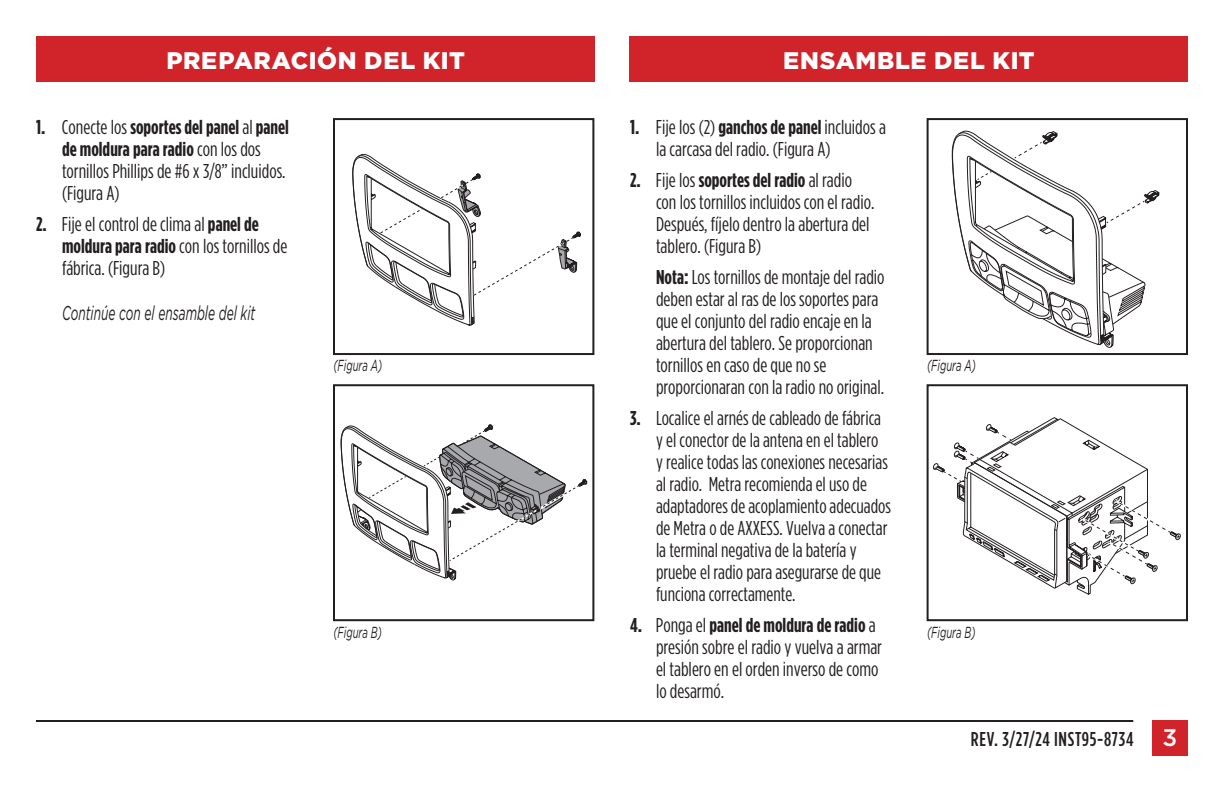
<style>
.page{position:relative;width:1224px;height:792px;background:#fff}
.page>*{position:absolute;margin:0;border:0;box-sizing:border-box;transform-origin:0 0}
.t1{font:900 24px "Gotham";letter-spacing:.03em;color:#fff}
.body_copy{font:20px/22px "Gotham Condensed";color:#231f20}
.body_copy-2{font:italic 20px "Gotham";color:#231f20;scale:.6 1}
.t2{font:500 20px "Gotham Condensed";letter-spacing:.035em;color:#231f20}
.Figure_X{font:italic 16px "Gotham";color:#231f20;scale:.6 1}
.s1{font-weight:700}
.s2{font-family:"Gotham";font-size:24px;color:#fff}
</style>
<div class="page">
<div style="left:36px;top:36px;width:559px;height:45px;background:#d1232a"></div>
<div style="left:629px;top:36px;width:559px;height:45px;background:#d1232a"></div>
<hr style="left:36px;top:720px;width:1097px;height:2px;background:#231f20">
<div style="left:1152px;top:720px;width:36px;height:36px;background:#d1232a"></div>
<svg style="left:341px;top:425px;width:246px;height:156px"></svg>
<div style="left:333px;top:384px;width:261px;height:237px;border:2px solid #231f20"></div>
<svg style="left:352px;top:154px;width:229px;height:172px"></svg>
<div style="left:333px;top:118px;width:261px;height:237px;border:2px solid #231f20"></div>
<svg style="left:933px;top:417px;width:248px;height:178px"></svg>
<div style="left:927px;top:384px;width:261px;height:237px;border:2px solid #231f20"></div>
<svg style="left:952px;top:131px;width:207px;height:217px"></svg>
<div style="left:927px;top:118px;width:261px;height:237px;border:2px solid #231f20"></div>
<p class="t1" style="left:166px;top:46px;width:300px">PREPARACIÓN DEL KIT</p>
<p class="t1" style="left:783px;top:46px;width:253px">ENSAMBLE DEL KIT</p>
<p class="body_copy" style="left:62px;top:116px;width:228px;text-indent:-26px"><span class="s1">1.</span> Conecte los <span class="s1">soportes del panel</span> al <span class="s1">panel de moldura para radio</span> con los dos tornillos Phillips de #6 x 3/8” incluidos. (Figura A)</p>
<p class="body_copy" style="left:62px;top:213px;width:227px;text-indent:-26px"><span class="s1">2.</span> Fije el control de clima al <span class="s1">panel de moldura para radio</span> con los tornillos de fábrica. (Figura B)</p>
<p class="body_copy-2" style="left:62px;top:302px;width:324px">Continúe con el ensamble del kit</p>
<p class="Figure_X" style="left:333px;top:357px;width:83px">(Figura A)</p>
<p class="Figure_X" style="left:333px;top:623px;width:82px">(Figura B)</p>
<p class="body_copy" style="left:656px;top:116px;width:231px;text-indent:-26px"><span class="s1">1.</span> Fije los (2) <span class="s1">ganchos de panel</span> incluidos a la carcasa del radio. (Figura A)</p>
<p class="body_copy" style="left:656px;top:169px;width:220px;text-indent:-26px"><span class="s1">2.</span> Fije los <span class="s1">soportes del radio</span> al radio con los tornillos incluidos con el radio.<br>Después, fíjelo dentro la abertura del tablero. (Figura B)</p>
<p class="body_copy" style="left:656px;top:266px;width:230px"><span class="s1">Nota:</span> Los tornillos de montaje del radio deben estar al ras de los soportes para que el conjunto del radio encaje en la abertura del tablero. Se proporcionan tornillos en caso de que no se proporcionaran con la radio no original.</p>
<p class="body_copy" style="left:656px;top:407px;width:237px;text-indent:-26px"><span class="s1">3.</span> Localice el arnés de cableado de fábrica y el conector de la antena en el tablero<br>y realice todas las conexiones necesarias al radio. Metra recomienda el uso de adaptadores de acoplamiento adecuados de Metra o de AXXESS. Vuelva a conectar la terminal negativa de la batería y pruebe el radio para asegurarse de que funciona correctamente.</p>
<p class="body_copy" style="left:656px;top:614px;width:228px;text-indent:-26px"><span class="s1">4.</span> Ponga el <span class="s1">panel de moldura de radio</span> a presión sobre el radio y vuelva a armar el tablero en el orden inverso de como lo desarmó.</p>
<p class="Figure_X" style="left:927px;top:357px;width:83px">(Figura A)</p>
<p class="Figure_X" style="left:927px;top:623px;width:82px">(Figura B)</p>
<p class="t2" style="left:971px;top:728px;width:208px">REV. 3/27/24 INST95-8734 <span class="s2">3</span></p>
</div>
